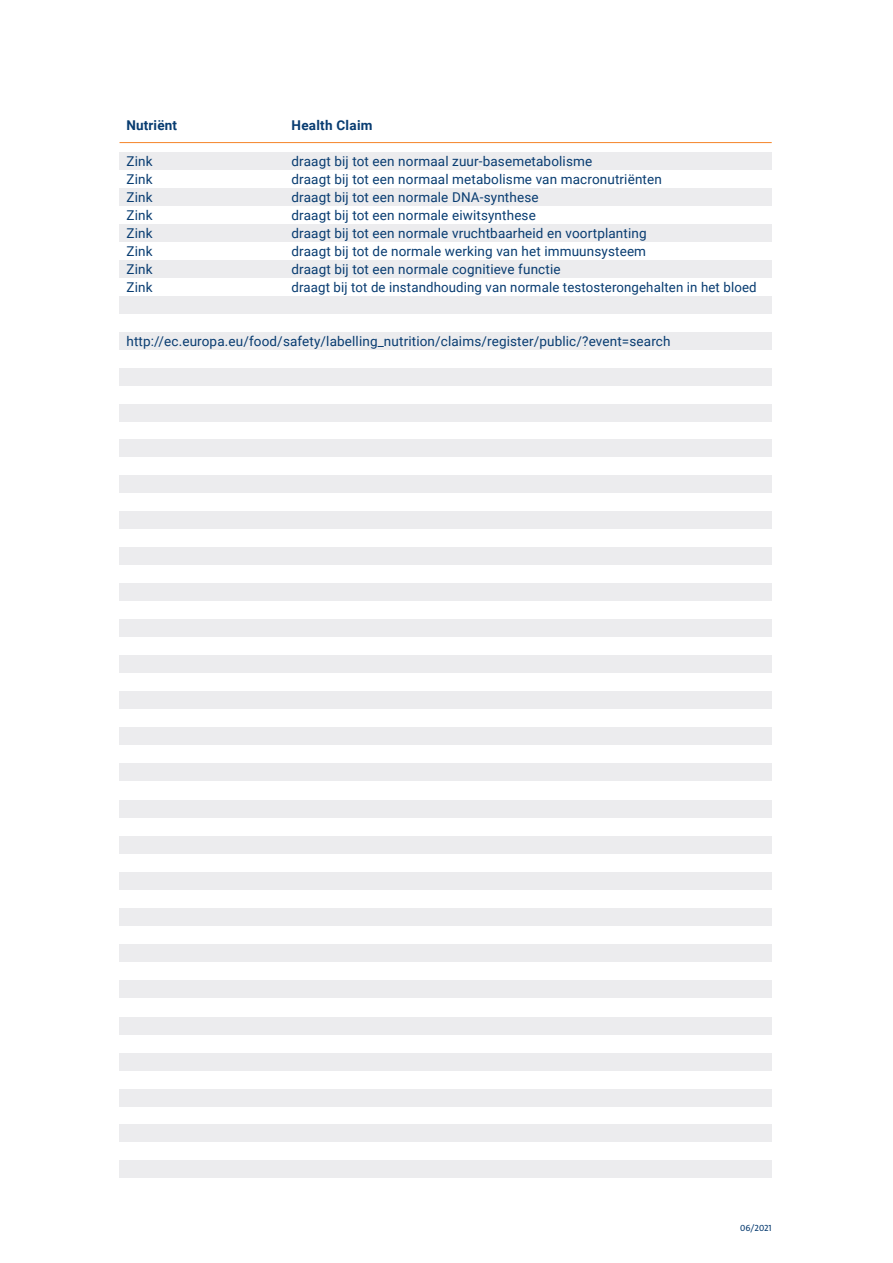
<style>
.page{position:relative;width:893px;height:1263px;background:#fff}
.page>*{position:absolute;margin:0;border:0;box-sizing:border-box;transform-origin:0 0}
.t1{font:13.5px "Roboto";letter-spacing:.01em;color:#083c71}
.t2{font:700 13.5px "Roboto";letter-spacing:.02em;color:#083c71}
.t3{font:9px "The Sans LP5 Plain";letter-spacing:-.005em;color:#083c71}
</style>
<div class="page">
<hr style="left:120px;top:142px;width:652px;height:1px;background:#f58429">
<div style="left:120px;top:152px;width:652px;height:18px;background:#ececee"></div>
<div style="left:120px;top:188px;width:652px;height:18px;background:#ececee"></div>
<div style="left:120px;top:224px;width:652px;height:18px;background:#ececee"></div>
<div style="left:120px;top:260px;width:652px;height:18px;background:#ececee"></div>
<div style="left:120px;top:296px;width:652px;height:18px;background:#ececee"></div>
<div style="left:120px;top:332px;width:652px;height:18px;background:#ececee"></div>
<div style="left:120px;top:368px;width:652px;height:17px;background:#ececee"></div>
<div style="left:120px;top:404px;width:652px;height:17px;background:#ececee"></div>
<div style="left:120px;top:439px;width:652px;height:18px;background:#ececee"></div>
<div style="left:120px;top:475px;width:652px;height:18px;background:#ececee"></div>
<div style="left:120px;top:511px;width:652px;height:18px;background:#ececee"></div>
<div style="left:120px;top:547px;width:652px;height:18px;background:#ececee"></div>
<div style="left:120px;top:583px;width:652px;height:18px;background:#ececee"></div>
<div style="left:120px;top:619px;width:652px;height:18px;background:#ececee"></div>
<div style="left:120px;top:655px;width:652px;height:18px;background:#ececee"></div>
<div style="left:120px;top:691px;width:652px;height:18px;background:#ececee"></div>
<div style="left:120px;top:727px;width:652px;height:18px;background:#ececee"></div>
<div style="left:120px;top:763px;width:652px;height:18px;background:#ececee"></div>
<div style="left:120px;top:800px;width:652px;height:18px;background:#ececee"></div>
<div style="left:120px;top:836px;width:652px;height:18px;background:#ececee"></div>
<div style="left:120px;top:872px;width:652px;height:18px;background:#ececee"></div>
<div style="left:120px;top:908px;width:652px;height:18px;background:#ececee"></div>
<div style="left:120px;top:944px;width:652px;height:17px;background:#ececee"></div>
<div style="left:120px;top:980px;width:652px;height:17px;background:#ececee"></div>
<div style="left:120px;top:1017px;width:652px;height:17px;background:#ececee"></div>
<div style="left:120px;top:1053px;width:652px;height:17px;background:#ececee"></div>
<div style="left:120px;top:1088px;width:652px;height:18px;background:#ececee"></div>
<div style="left:120px;top:1124px;width:652px;height:18px;background:#ececee"></div>
<div style="left:120px;top:1160px;width:652px;height:18px;background:#ececee"></div>
<p class="t2" style="left:126px;top:116px;width:52px">Nutriënt</p>
<p class="t2" style="left:291px;top:116px;width:83px">Health Claim</p>
<p class="t1" style="left:126px;top:152px;width:28px">Zink</p>
<p class="t1" style="left:291px;top:152px;width:302px">draagt bij tot een normaal zuur-basemetabolisme</p>
<p class="t1" style="left:126px;top:170px;width:28px">Zink</p>
<p class="t1" style="left:291px;top:170px;width:372px">draagt bij tot een normaal metabolisme van macronutriënten</p>
<p class="t1" style="left:126px;top:188px;width:28px">Zink</p>
<p class="t1" style="left:291px;top:188px;width:249px">draagt bij tot een normale DNA-synthese</p>
<p class="t1" style="left:126px;top:206px;width:28px">Zink</p>
<p class="t1" style="left:291px;top:206px;width:246px">draagt bij tot een normale eiwitsynthese</p>
<p class="t1" style="left:126px;top:224px;width:28px">Zink</p>
<p class="t1" style="left:291px;top:224px;width:357px">draagt bij tot een normale vruchtbaarheid en voortplanting</p>
<p class="t1" style="left:126px;top:242px;width:28px">Zink</p>
<p class="t1" style="left:291px;top:242px;width:356px">draagt bij tot de normale werking van het immuunsysteem</p>
<p class="t1" style="left:126px;top:260px;width:28px">Zink</p>
<p class="t1" style="left:291px;top:260px;width:271px">draagt bij tot een normale cognitieve functie</p>
<p class="t1" style="left:126px;top:278px;width:28px">Zink</p>
<p class="t1" style="left:291px;top:278px;width:467px">draagt bij tot de instandhouding van normale testosterongehalten in het bloed</p>
<p class="t1" style="left:126px;top:332px;width:546px">http://ec.europa.eu/food/safety/labelling_nutrition/claims/register/public/?event=search</p>
<p class="t3" style="left:740px;top:1222px;width:33px">06/2021</p>
</div>
